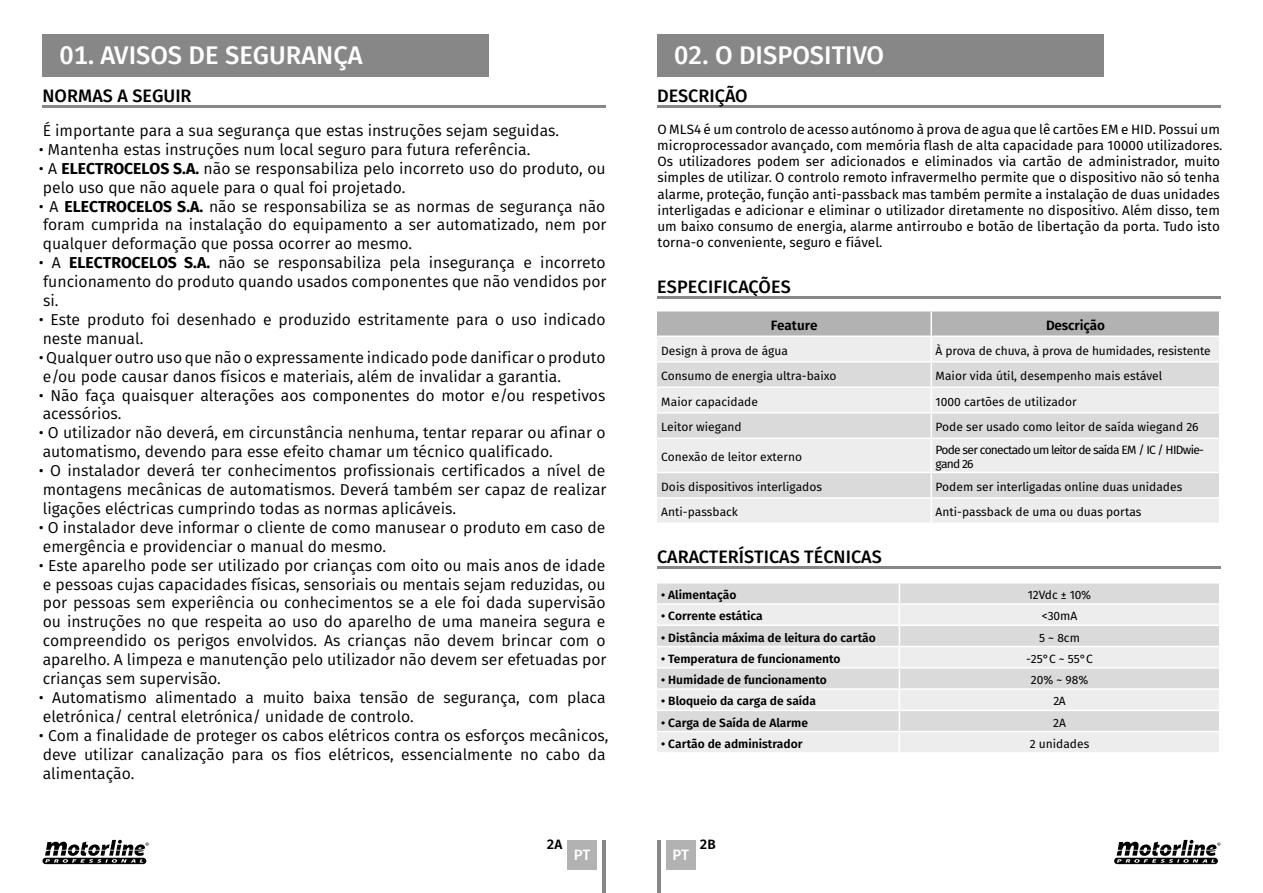
<style>
.page{position:relative;width:1263px;height:893px;background:#fff}
.page>*{position:absolute;margin:0;border:0;box-sizing:border-box;transform-origin:0 0}
.t1{font:500 25.5px "Fira Sans";color:#fff}
.t2{font:500 18px "Fira Sans";color:#000}
.t3{font:15.75px/18.9px "Fira Sans";color:#000}
.t4{font:500 15px "Fira Sans";color:#fff}
.t5{font:13.5px/16.2px "Fira Sans";color:#000}
.t6{font:600 13.5px "Fira Sans";letter-spacing:-.01em;color:#000}
.t7{font:12px "Fira Sans";color:#000}
.t8{font:600 12px "Fira Sans";color:#000}
.t9{font:12px/14.4px "Fira Sans";letter-spacing:-.06em;color:#000}
.s1{font-weight:700}
</style>
<div class="page">
<div style="left:657px;top:34px;width:446px;height:43px;background:#878787"></div>
<div style="left:43px;top:34px;width:446px;height:43px;background:#878787"></div>
<hr style="left:43px;top:105px;width:563px;height:3px;background:#878787">
<hr style="left:657px;top:105px;width:563px;height:3px;background:#878787">
<div style="left:666px;top:840px;width:30px;height:29px;background:#b3b2b2"></div>
<div style="left:567px;top:840px;width:30px;height:29px;background:#b3b2b2"></div>
<hr style="left:603px;top:840px;width:3px;height:53px;background:#878787">
<hr style="left:657px;top:840px;width:3px;height:53px;background:#878787">
<svg style="left:1114px;top:840px;width:106px;height:24px"></svg>
<svg style="left:43px;top:840px;width:106px;height:24px"></svg>
<div style="left:657px;top:499px;width:562px;height:24px;background:#ededed"></div>
<svg style="left:657px;top:439px;width:562px;height:58px;background:#e5e5e5"></svg>
<svg style="left:657px;top:311px;width:563px;height:127px;background:#dbdbdb"></svg>
<hr style="left:930px;top:439px;width:2px;height:33px;background:#fff">
<hr style="left:657px;top:472px;width:274px;height:1px;background:#fff">
<hr style="left:931px;top:472px;width:289px;height:1px;background:#fff">
<hr style="left:930px;top:473px;width:2px;height:24px;background:#fff">
<hr style="left:930px;top:499px;width:2px;height:24px;background:#fff">
<div style="left:657px;top:583px;width:562px;height:20px;background:#dadada"></div>
<svg style="left:657px;top:605px;width:562px;height:147px;background:#e5e5e5"></svg>
<hr style="left:657px;top:625px;width:242px;height:1px;background:#fff">
<hr style="left:899px;top:625px;width:321px;height:1px;background:#fff">
<hr style="left:657px;top:646px;width:242px;height:1px;background:#fff">
<hr style="left:899px;top:646px;width:321px;height:1px;background:#fff">
<hr style="left:657px;top:667px;width:242px;height:2px;background:#fff">
<hr style="left:899px;top:667px;width:321px;height:2px;background:#fff">
<hr style="left:657px;top:688px;width:242px;height:2px;background:#fff">
<hr style="left:899px;top:688px;width:321px;height:2px;background:#fff">
<hr style="left:657px;top:710px;width:242px;height:1px;background:#fff">
<hr style="left:899px;top:710px;width:321px;height:1px;background:#fff">
<hr style="left:657px;top:731px;width:242px;height:1px;background:#fff">
<hr style="left:899px;top:731px;width:321px;height:1px;background:#fff">
<svg style="left:899px;top:583px;width:1px;height:169px"></svg>
<hr style="left:657px;top:296px;width:563px;height:3px;background:#878787">
<hr style="left:657px;top:566px;width:563px;height:3px;background:#878787">
<h1 class="t1" style="left:60px;top:35px;width:305px">01. AVISOS DE SEGURANÇA</h1>
<h1 class="t1" style="left:674px;top:35px;width:212px">02. O DISPOSITIVO</h1>
<p class="t2" style="left:43px;top:81px;width:151px">NORMAS A SEGUIR</p>
<p class="t2" style="left:657px;top:81px;width:92px">DESCRIÇÃO</p>
<p class="t3" style="left:43px;top:121px;width:518px">É importante para a sua segurança que estas instruções sejam seguidas.</p>
<p class="t3" style="left:39px;top:140px;width:493px">• Mantenha estas instruções num local seguro para futura referência.</p>
<p class="t3" style="left:39px;top:158px;width:568px">• A <span class="s1">ELECTROCELOS S.A.</span> não se responsabiliza pelo incorreto uso do produto, ou pelo uso que não aquele para o qual foi projetado.</p>
<p class="t3" style="left:39px;top:196px;width:569px;text-align:justify">• A <span class="s1">ELECTROCELOS S.A.</span> não se responsabiliza se as normas de segurança não foram cumprida na instalação do equipamento a ser automatizado, nem por qualquer deformação que possa ocorrer ao mesmo.</p>
<p class="t3" style="left:39px;top:253px;width:569px;text-align:justify">• A <span class="s1">ELECTROCELOS S.A.</span> não se responsabiliza pela insegurança e incorreto funcionamento do produto quando usados componentes que não vendidos por si.</p>
<p class="t3" style="left:39px;top:310px;width:568px">• Este produto foi desenhado e produzido estritamente para o uso indicado neste manual.</p>
<p class="t3" style="left:39px;top:347px;width:568px">• Qualquer outro uso que não o expressamente indicado pode danificar o produto e/ou pode causar danos físicos e materiais, além de invalidar a garantia.</p>
<p class="t3" style="left:39px;top:385px;width:568px">• Não faça quaisquer alterações aos componentes do motor e/ou respetivos acessórios.</p>
<p class="t3" style="left:39px;top:423px;width:568px">• O utilizador não deverá, em circunstância nenhuma, tentar reparar ou afinar o automatismo, devendo para esse efeito chamar um técnico qualificado.</p>
<p class="t3" style="left:39px;top:461px;width:569px;text-align:justify">• O instalador deverá ter conhecimentos profissionais certificados a nível de montagens mecânicas de automatismos. Deverá também ser capaz de realizar ligações eléctricas cumprindo todas as normas aplicáveis.</p>
<p class="t3" style="left:39px;top:518px;width:568px">• O instalador deve informar o cliente de como manusear o produto em caso de emergência e providenciar o manual do mesmo.</p>
<p class="t3" style="left:39px;top:555px;width:569px;text-align:justify">• Este aparelho pode ser utilizado por crianças com oito ou mais anos de idade e pessoas cujas capacidades físicas, sensoriais ou mentais sejam reduzidas, ou por pessoas sem experiência ou conhecimentos se a ele foi dada supervisão ou instruções no que respeita ao uso do aparelho de uma maneira segura e compreendido os perigos envolvidos. As crianças não devem brincar com o aparelho. A limpeza e manutenção pelo utilizador não devem ser efetuadas por crianças sem supervisão.</p>
<p class="t3" style="left:39px;top:688px;width:568px">• Automatismo alimentado a muito baixa tensão de segurança, com placa eletrónica/ central eletrónica/ unidade de controlo.</p>
<p class="t3" style="left:39px;top:725px;width:571px">• Com a finalidade de proteger os cabos elétricos contra os esforços mecânicos, deve utilizar canalização para os fios elétricos, essencialmente no cabo da alimentação.</p>
<p class="t5" style="left:657px;top:121px;width:567px">O MLS4 é um controlo de acesso autónomo à prova de agua que lê cartões EM e HID. Possui um microprocessador avançado, com memória flash de alta capacidade para 10000 utilizadores.<br>Os utilizadores podem ser adicionados e eliminados via cartão de administrador, muito simples de utilizar. O controlo remoto infravermelho permite que o dispositivo não só tenha alarme, proteção, função anti-passback mas também permite a instalação de duas unidades interligadas e adicionar e eliminar o utilizador diretamente no dispositivo. Além disso, tem um baixo consumo de energia, alarme antirroubo e botão de libertação da porta. Tudo isto torna-o conveniente, seguro e fiável.</p>
<p class="t2" style="left:657px;top:272px;width:135px">ESPECIFICAÇÕES</p>
<p class="t6" style="left:771px;top:314px;width:48px">Feature</p>
<p class="t6" style="left:1046px;top:314px;width:60px">Descrição</p>
<p class="t7" style="left:661px;top:341px;width:128px">Design à prova de água</p>
<p class="t7" style="left:935px;top:341px;width:277px">À prova de chuva, à prova de humidades, resistente</p>
<p class="t7" style="left:661px;top:367px;width:177px">Consumo de energia ultra-baixo</p>
<p class="t7" style="left:935px;top:367px;width:228px">Maior vida útil, desempenho mais estável</p>
<p class="t7" style="left:661px;top:392px;width:98px">Maior capacidade</p>
<p class="t7" style="left:935px;top:392px;width:143px">1000 cartões de utilizador</p>
<p class="t7" style="left:661px;top:418px;width:82px">Leitor wiegand</p>
<p class="t7" style="left:935px;top:418px;width:265px">Pode ser usado como leitor de saída wiegand 26</p>
<p class="t7" style="left:661px;top:448px;width:142px">Conexão de leitor externo</p>
<p class="t9" style="left:935px;top:442px;width:270px">Pode ser conectado um leitor de saída EM / IC / HIDwie&shy;gand 26</p>
<p class="t7" style="left:661px;top:478px;width:162px">Dois dispositivos interligados</p>
<p class="t7" style="left:935px;top:478px;width:248px">Podem ser interligadas online duas unidades</p>
<p class="t7" style="left:661px;top:503px;width:78px">Anti-passback</p>
<p class="t7" style="left:935px;top:503px;width:207px">Anti-passback de uma ou duas portas</p>
<p class="t2" style="left:657px;top:542px;width:226px">CARACTERÍSTICAS TÉCNICAS</p>
<p class="t8" style="left:661px;top:585px;width:77px">• Alimentação</p>
<p class="t7" style="left:1028px;top:586px;width:65px">12Vdc ± 10%</p>
<p class="t8" style="left:661px;top:606px;width:103px">• Corrente estática</p>
<p class="t7" style="left:1042px;top:607px;width:37px">&lt;30mA</p>
<p class="t8" style="left:661px;top:627px;width:216px">• Distância máxima de leitura do cartão</p>
<p class="t7" style="left:1039px;top:628px;width:42px">5 ~ 8cm</p>
<p class="t8" style="left:661px;top:649px;width:181px">• Temperatura de funcionamento</p>
<p class="t7" style="left:1026px;top:650px;width:68px">-25°C ~ 55°C</p>
<p class="t8" style="left:661px;top:670px;width:167px">• Humidade de funcionamento</p>
<p class="t7" style="left:1031px;top:671px;width:59px">20% ~ 98%</p>
<p class="t8" style="left:661px;top:691px;width:156px">• Bloqueio da carga de saída</p>
<p class="t7" style="left:1053px;top:692px;width:14px">2A</p>
<p class="t8" style="left:661px;top:713px;width:148px">• Carga de Saída de Alarme</p>
<p class="t7" style="left:1053px;top:713px;width:14px">2A</p>
<p class="t8" style="left:661px;top:734px;width:143px">• Cartão de administrador</p>
<p class="t7" style="left:1030px;top:735px;width:61px">2 unidades</p>
<p class="t6" style="left:547px;top:833px;width:17px">2A</p>
<p class="t6" style="left:700px;top:833px;width:17px">2B</p>
<p class="t4" style="left:574px;top:842px;width:18px">PT</p>
<p class="t4" style="left:672px;top:842px;width:18px">PT</p>
</div>
